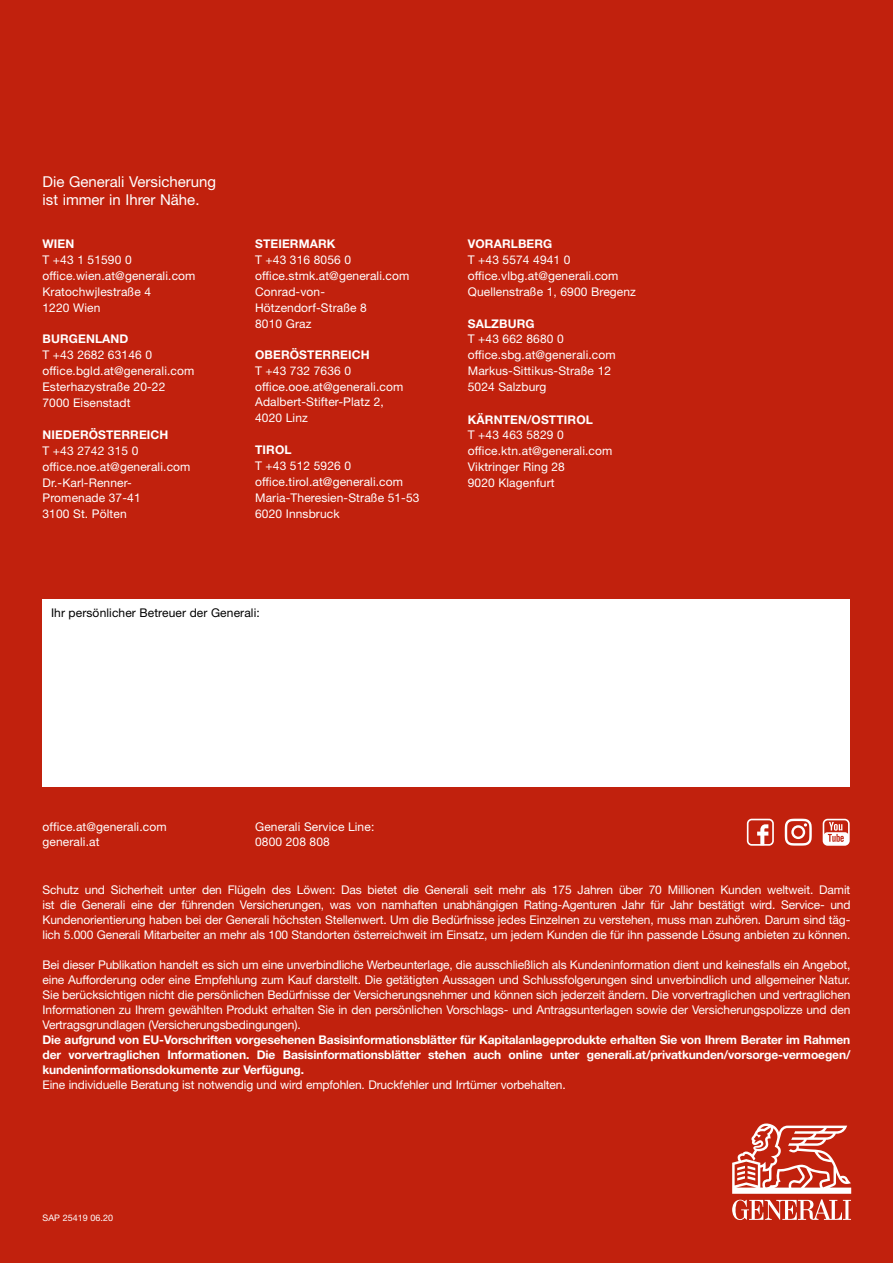
<style>
.page{position:relative;width:893px;height:1263px;background:#c1210d}
.page>*{position:absolute;margin:0;border:0;box-sizing:border-box;transform-origin:0 0}
.t1{font:15px/18px "Helvetica Neue LT Std";color:#fff}
.t2{font:12px/15.9px "Helvetica Neue LT Std";letter-spacing:.01em;color:#fff}
.t3{font:700 12px/15px "Helvetica Neue LT Std";letter-spacing:.01em;color:#fff;text-align:justify}
.t4{font:12px "Helvetica Neue LT Std";letter-spacing:-.01em;color:#fff}
.t5{font:12px "Helvetica Neue LT Std";letter-spacing:.01em;color:#000}
.t6{font:9px "Helvetica Neue LT Std";color:#fff}
</style>
<div class="page">
<svg style="left:732px;top:1123px;width:119px;height:97px"></svg>
<div style="left:747px;top:819px;width:27px;height:27px;border:2px solid #fff;border-radius:4px"></div>
<svg style="left:757px;top:824px;width:11px;height:21px"></svg>
<div style="left:823px;top:819px;width:27px;height:27px;border:2px solid #fff;border-radius:4px"></div>
<svg style="left:823px;top:822px;width:26px;height:23px"></svg>
<svg style="left:785px;top:819px;width:27px;height:27px"></svg>
<div style="left:43px;top:600px;width:807px;height:187px;background:#fff"></div>
<p class="t1" style="left:43px;top:172px;width:175px">Die Generali Versicherung ist immer in Ihrer Nähe.</p>
<p class="t3" style="left:43px;top:236px;width:33px">WIEN</p>
<p class="t2" style="left:43px;top:252px;width:154px">T +43 1 51590 0 office.wien.at@generali.com<br>Kratochwjlestraße 4<br>1220 Wien</p>
<p class="t3" style="left:43px;top:331px;width:87px">BURGENLAND</p>
<p class="t2" style="left:43px;top:347px;width:153px">T +43 2682 63146 0 office.bgld.at@generali.com<br>Esterhazystraße 20-22<br>7000 Eisenstadt</p>
<p class="t3" style="left:43px;top:427px;width:128px">NIEDERÖSTERREICH</p>
<p class="t2" style="left:43px;top:442px;width:149px">T +43 2742 315 0 office.noe.at@generali.com<br>Dr.-Karl-Renner-<br>Promenade 37-41<br>3100 St. Pölten</p>
<p class="t3" style="left:255px;top:236px;width:82px">STEIERMARK</p>
<p class="t2" style="left:255px;top:252px;width:156px">T +43 316 8056 0 office.stmk.at@generali.com<br>Conrad-von-<br>Hötzendorf-Straße 8<br>8010 Graz</p>
<p class="t3" style="left:255px;top:347px;width:116px">OBERÖSTERREICH</p>
<p class="t2" style="left:255px;top:362px;width:150px">T +43 732 7636 0 office.ooe.at@generali.com<br>Adalbert-Stifter-Platz 2,<br>4020 Linz</p>
<p class="t3" style="left:255px;top:442px;width:38px">TIROL</p>
<p class="t2" style="left:255px;top:458px;width:166px">T +43 512 5926 0 office.tirol.at@generali.com<br>Maria-Theresien-Straße 51-53<br>6020 Innsbruck</p>
<p class="t5" style="left:51px;top:605px;width:210px">Ihr persönlicher Betreuer der Generali:</p>
<p class="t3" style="left:468px;top:236px;width:86px">VORARLBERG</p>
<p class="t2" style="left:468px;top:252px;width:170px">T +43 5574 4941 0 office.vlbg.at@generali.com<br>Quellenstraße 1, 6900 Bregenz</p>
<p class="t3" style="left:468px;top:315px;width:68px">SALZBURG</p>
<p class="t2" style="left:468px;top:331px;width:149px">T +43 662 8680 0 office.sbg.at@generali.com<br>Markus-Sittikus-Straße 12<br>5024 Salzburg</p>
<p class="t3" style="left:468px;top:411px;width:127px">KÄRNTEN/OSTTIROL</p>
<p class="t2" style="left:468px;top:427px;width:146px">T +43 463 5829 0 office.ktn.at@generali.com<br>Viktringer Ring 28<br>9020 Klagenfurt</p>
<p class="t2" style="left:43px;top:819px;width:126px;line-height:15px">office.at@generali.com generali.at</p>
<p class="t2" style="left:255px;top:819px;width:121px;line-height:15px">Generali Service Line:<br>0800 208 808</p>
<p class="t2" style="left:43px;top:882px;width:809px;line-height:15px;text-align:justify">Schutz und Sicherheit unter den Flügeln des Löwen: Das bietet die Generali seit mehr als 175 Jahren über 70 Millionen Kunden weltweit. Damit ist die Generali eine der führenden Versicherungen, was von namhaften unabhängigen Rating-Agenturen Jahr für Jahr bestätigt wird. Service- und Kundenorientierung haben bei der Generali höchsten Stellenwert. Um die Bedürfnisse jedes Einzelnen zu verstehen, muss man zuhören. Darum sind täg&shy;lich 5.000 Generali Mitarbeiter an mehr als 100 Standorten österreichweit im Einsatz, um jedem Kunden die für ihn passende Lösung anbieten zu können.</p>
<p class="t2" style="left:43px;top:957px;width:809px;line-height:15px;text-align:justify">Bei dieser Publikation handelt es sich um eine unverbindliche Werbeunterlage, die ausschließlich als Kundeninformation dient und keinesfalls ein Angebot, eine Aufforderung oder eine Empfehlung zum Kauf darstellt. Die getätigten Aussagen und Schlussfolgerungen sind unverbindlich und allgemeiner Natur.<br>Sie berücksichtigen nicht die persönlichen Bedürfnisse der Versicherungsnehmer und können sich jederzeit ändern. Die vorvertraglichen und vertraglichen Informationen zu Ihrem gewählten Produkt erhalten Sie in den persönlichen Vorschlags- und Antragsunterlagen sowie der Versicherungspolizze und den Vertragsgrundlagen (Versicherungsbedingungen).</p>
<p class="t3" style="left:43px;top:1032px;width:809px">Die aufgrund von EU-Vorschriften vorgesehenen Basisinformationsblätter für Kapitalanlageprodukte erhalten Sie von Ihrem Berater im Rahmen der vorvertraglichen Informationen. Die Basisinformationsblätter stehen auch online unter generali.at/privatkunden/vorsorge-vermoegen/ kundeninformationsdokumente zur Verfügung.</p>
<p class="t4" style="left:43px;top:1078px;width:525px">Eine individuelle Beratung ist notwendig und wird empfohlen. Druckfehler und Irrtümer vorbehalten.</p>
<p class="t6" style="left:43px;top:1212px;width:72px">SAP 25419 06.20</p>
</div>
